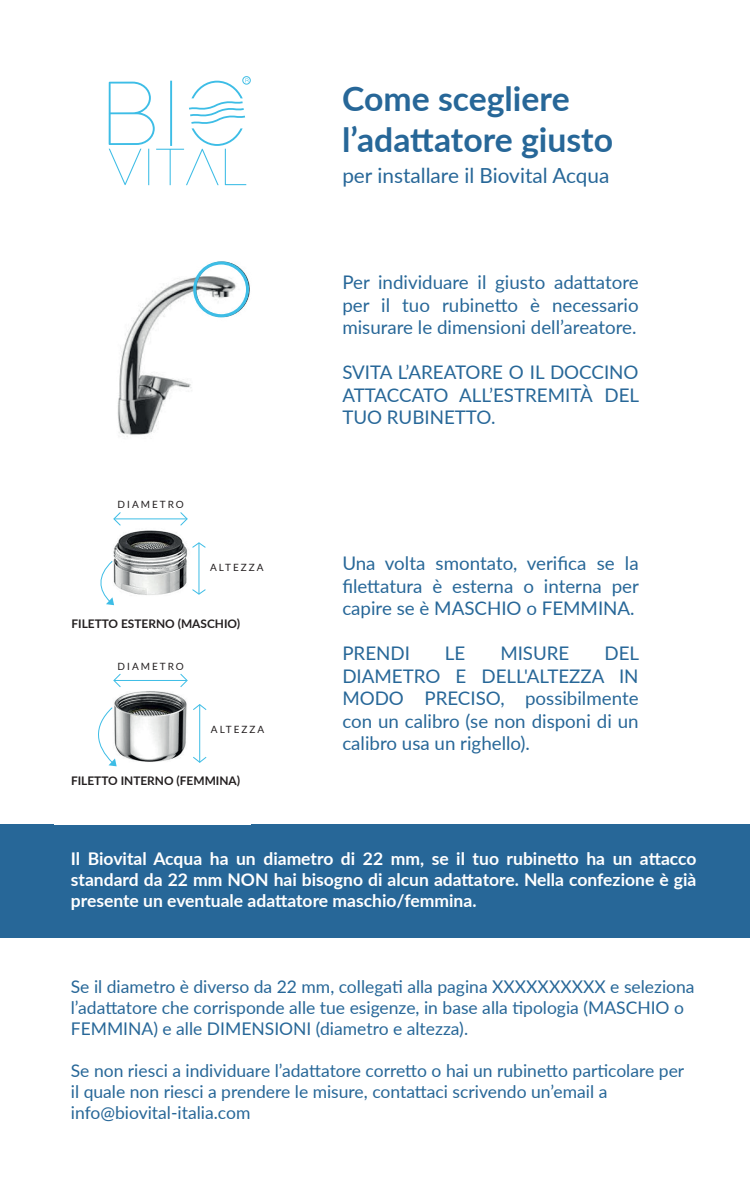
<style>
.page{position:relative;width:750px;height:1200px;background:#fff}
.page>*{position:absolute;margin:0;border:0;box-sizing:border-box;transform-origin:0 0}
.t1{font:700 33.75px/40.5px "Lato";color:#276798}
.t2{font:20.81px "Lato";color:#276798}
.t3{font:18.75px/22.5px "Lato";color:#276798;text-align:justify}
.t4{font:17.5px/21px "Lato";color:#276798}
.t5{font:700 17.5px/21px "Lato";color:#fff;text-align:justify}
.t6{font:700 11.88px "Lato";color:#231f20}
.t7{font:10px "Lato";letter-spacing:.2em;color:#231f20}
</style>
<div class="page">
<div style="left:0;top:824px;width:750px;height:114px;background:#276798"></div>
<div style="left:243px;top:76px;width:8px;height:8px;border:1px solid #3dbde6;border-radius:50%"></div>
<svg style="left:109px;top:78px;width:139px;height:107px"></svg>
<img style="left:117px;top:261px;width:133px;height:176px">
<img style="left:114px;top:691px;width:87px;height:76px">
<img style="left:113px;top:518px;width:86px;height:88px">
<hr style="left:114px;top:519px;width:73px;height:1px;background:#3dbde6">
<svg style="left:113px;top:512px;width:8px;height:14px"></svg>
<svg style="left:180px;top:512px;width:8px;height:14px"></svg>
<hr style="left:114px;top:680px;width:73px;height:1px;background:#3dbde6">
<svg style="left:113px;top:673px;width:8px;height:14px"></svg>
<svg style="left:180px;top:674px;width:8px;height:13px"></svg>
<hr style="left:199px;top:543px;width:1px;height:51px;background:#3dbde6">
<svg style="left:192px;top:589px;width:14px;height:6px"></svg>
<svg style="left:192px;top:542px;width:14px;height:6px"></svg>
<hr style="left:199px;top:705px;width:1px;height:57px;background:#3dbde6">
<svg style="left:192px;top:756px;width:15px;height:7px"></svg>
<svg style="left:192px;top:704px;width:15px;height:7px"></svg>
<svg style="left:100px;top:561px;width:14px;height:44px"></svg>
<svg style="left:98px;top:707px;width:19px;height:59px"></svg>
<div style="left:193px;top:261px;width:56px;height:56px;border:3px solid #3dbde6;border-radius:50%"></div>
<h1 class="t1" style="left:342px;top:77px;width:272px">Come scegliere l’adattatore giusto</h1>
<p class="t2" style="left:342px;top:160px;width:269px">per installare il Biovital Acqua</p>
<p class="t7" style="left:118px;top:497px;width:68px">DIAMETRO</p>
<p class="t7" style="left:210px;top:560px;width:55px">ALTEZZA</p>
<p class="t6" style="left:71px;top:615px;width:170px">FILETTO ESTERNO (MASCHIO)</p>
<p class="t7" style="left:118px;top:659px;width:68px">DIAMETRO</p>
<p class="t7" style="left:211px;top:722px;width:55px">ALTEZZA</p>
<p class="t6" style="left:71px;top:772px;width:171px">FILETTO INTERNO (FEMMINA)</p>
<p class="t3" style="left:342px;top:270px;width:298px">Per individuare il giusto adattatore per il tuo rubinetto è necessario misurare le dimensioni dell’areatore.</p>
<p class="t3" style="left:342px;top:360px;width:298px">SVITA L’AREATORE O IL DOCCINO ATTACCATO ALL’ESTREMITÀ DEL TUO RUBINETTO.</p>
<p class="t3" style="left:342px;top:552px;width:298px">Una volta smontato, verifica se la filettatura è esterna o interna per capire se è MASCHIO o FEMMINA.</p>
<p class="t3" style="left:342px;top:642px;width:69px">PRENDI</p>
<p class="t3" style="left:445px;top:642px;width:22px">LE</p>
<p class="t3" style="left:500px;top:642px;width:71px">MISURE</p>
<p class="t3" style="left:342px;top:642px;width:298px;text-indent:262px">DEL DIAMETRO E DELL'ALTEZZA IN MODO PRECISO, possibilmente con un calibro (se non disponi di un calibro usa un righello).</p>
<p class="t5" style="left:71px;top:847px;width:627px">Il Biovital Acqua ha un diametro di 22 mm, se il tuo rubinetto ha un attacco standard da 22 mm NON hai bisogno di alcun adattatore. Nella confezione è già presente un eventuale adattatore maschio/femmina.</p>
<p class="t4" style="left:71px;top:976px;width:625px">Se il diametro è diverso da 22 mm, collegati alla pagina XXXXXXXXXX e seleziona l’adattatore che corrisponde alle tue esigenze, in base alla tipologia (MASCHIO o<br>FEMMINA) e alle DIMENSIONI (diametro e altezza).</p>
<p class="t4" style="left:71px;top:1060px;width:615px">Se non riesci a individuare l’adattatore corretto o hai un rubinetto particolare per il quale non riesci a prendere le misure, contattaci scrivendo un’email a info@biovital-italia.com</p>
</div>
